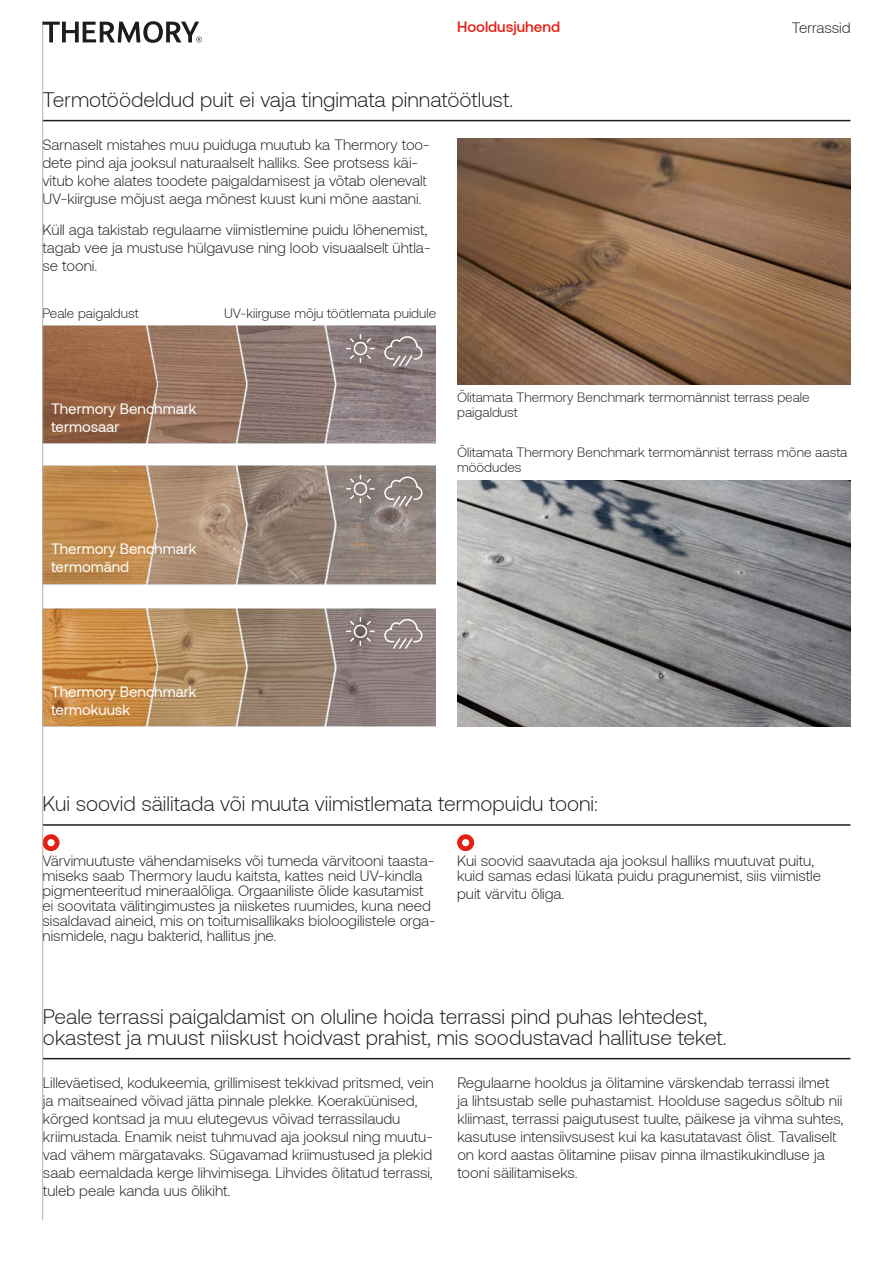
<style>
.page{position:relative;width:893px;height:1263px;background:#fff}
.page>*{position:absolute;margin:0;border:0;box-sizing:border-box;transform-origin:0 0}
.t1{font:300 21px/21px "Aeonik";color:#1d1d1b}
.t2{font:300 15px/18px "Aeonik";color:#1d1d1b}
.t3{font:15px/18px "Aeonik";color:#fff}
.t4{font:500 15px "Aeonik";color:#e41f13}
.t5{font:300 13.5px/15px "Aeonik";color:#1d1d1b}
</style>
<div class="page">
<img style="left:43px;top:322px;width:392px;height:124px">
<img style="left:43px;top:462px;width:392px;height:125px">
<img style="left:43px;top:605px;width:392px;height:124px">
<hr style="left:43px;top:120px;width:807px;height:1px;background:#1d1d1b">
<svg style="left:383px;top:335px;width:40px;height:32px"></svg>
<svg style="left:383px;top:476px;width:40px;height:32px"></svg>
<svg style="left:383px;top:618px;width:40px;height:32px"></svg>
<svg style="left:345px;top:333px;width:31px;height:31px"></svg>
<svg style="left:345px;top:474px;width:31px;height:30px"></svg>
<svg style="left:345px;top:616px;width:31px;height:30px"></svg>
<img style="left:457px;top:481px;width:393px;height:246px">
<img style="left:457px;top:138px;width:393px;height:246px">
<hr style="left:43px;top:824px;width:807px;height:2px;background:#1d1d1b">
<svg style="left:43px;top:834px;width:17px;height:17px"></svg>
<svg style="left:457px;top:834px;width:17px;height:17px"></svg>
<hr style="left:43px;top:1058px;width:807px;height:1px;background:#1d1d1b">
<hr style="left:42px;top:21px;width:1px;height:1199px;background:#b3b2b2">
<svg style="left:43px;top:21px;width:159px;height:22px"></svg>
<p class="t4" style="left:457px;top:18px;width:105px">Hooldusjuhend</p>
<p class="t2" style="left:792px;top:19px;width:60px">Terrassid</p>
<h1 class="t1" style="left:43px;top:89px;width:472px">Termotöödeldud puit ei vaja tingimata pinnatöötlust.</h1>
<p class="t2" style="left:43px;top:136px;width:389px">Sarnaselt mistahes muu puiduga muutub ka Thermory too&shy;dete pind aja jooksul naturaalselt halliks. See protsess käi&shy;vitub kohe alates toodete paigaldamisest ja võtab olenevalt UV-kiirguse mõjust aega mõnest kuust kuni mõne aastani.</p>
<p class="t2" style="left:43px;top:220px;width:390px">Küll aga takistab regulaarne viimistlemine puidu lõhenemist, tagab vee ja mustuse hülgavuse ning loob visuaalselt ühtla&shy;se tooni.</p>
<p class="t5" style="left:43px;top:306px;width:98px">Peale paigaldust</p>
<p class="t5" style="left:224px;top:306px;width:214px">UV-kiirguse mõju töötlemata puidule</p>
<p class="t3" style="left:51px;top:400px;width:147px">Thermory Benchmark termosaar</p>
<p class="t5" style="left:457px;top:390px;width:354px">Õlitamata Thermory Benchmark termomännist terrass peale paigaldust</p>
<p class="t5" style="left:457px;top:445px;width:392px">Õlitamata Thermory Benchmark termomännist terrass mõne aasta möödudes</p>
<p class="t3" style="left:51px;top:540px;width:147px">Thermory Benchmark termomänd</p>
<p class="t3" style="left:51px;top:683px;width:147px">Thermory Benchmark termokuusk</p>
<h1 class="t1" style="left:43px;top:793px;width:557px">Kui soovid säilitada või muuta viimistlemata termopuidu tooni:</h1>
<p class="t2" style="left:43px;top:853px;width:395px;line-height:15px">Värvimuutuste vähendamiseks või tumeda värvitooni taasta&shy;miseks saab Thermory laudu kaitsta, kattes neid UV-kindla pigmenteeritud mineraalõliga. Orgaaniliste õlide kasutamist ei soovitata välitingimustes ja niisketes ruumides, kuna need sisaldavad aineid, mis on toitumisallikaks bioloogilistele orga&shy;nismidele, nagu bakterid, hallitus jne.</p>
<p class="t2" style="left:457px;top:853px;width:365px;line-height:15px">Kui soovid saavutada aja jooksul halliks muutuvat puitu, kuid samas edasi lükata puidu pragunemist, siis viimistle</p>
<p class="t2" style="left:457px;top:885px;width:109px">puit värvitu õliga.</p>
<h1 class="t1" style="left:43px;top:1006px;width:685px">Peale terrassi paigaldamist on oluline hoida terrassi pind puhas lehtedest, okastest ja muust niiskust hoidvast prahist, mis soodustavad hallituse teket.</h1>
<p class="t2" style="left:43px;top:1073px;width:392px">Lilleväetised, kodukeemia, grillimisest tekkivad pritsmed, vein ja maitseained võivad jätta pinnale plekke. Koeraküünised, kõrged kontsad ja muu elutegevus võivad terrassilaudu kriimustada. Enamik neist tuhmuvad aja jooksul ning muutu&shy;vad vähem märgatavaks. Sügavamad kriimustused ja plekid saab eemaldada kerge lihvimisega. Lihvides õlitatud terrassi, tuleb peale kanda uus õlikiht.</p>
<p class="t2" style="left:457px;top:1073px;width:388px">Regulaarne hooldus ja õlitamine värskendab terrassi ilmet ja lihtsustab selle puhastamist. Hoolduse sagedus sõltub nii kliimast, terrassi paigutusest tuulte, päikese ja vihma suhtes, kasutuse intensiivsusest kui ka kasutatavast õlist. Tavaliselt on kord aastas õlitamine piisav pinna ilmastikukindluse ja tooni säilitamiseks.</p>
</div>
